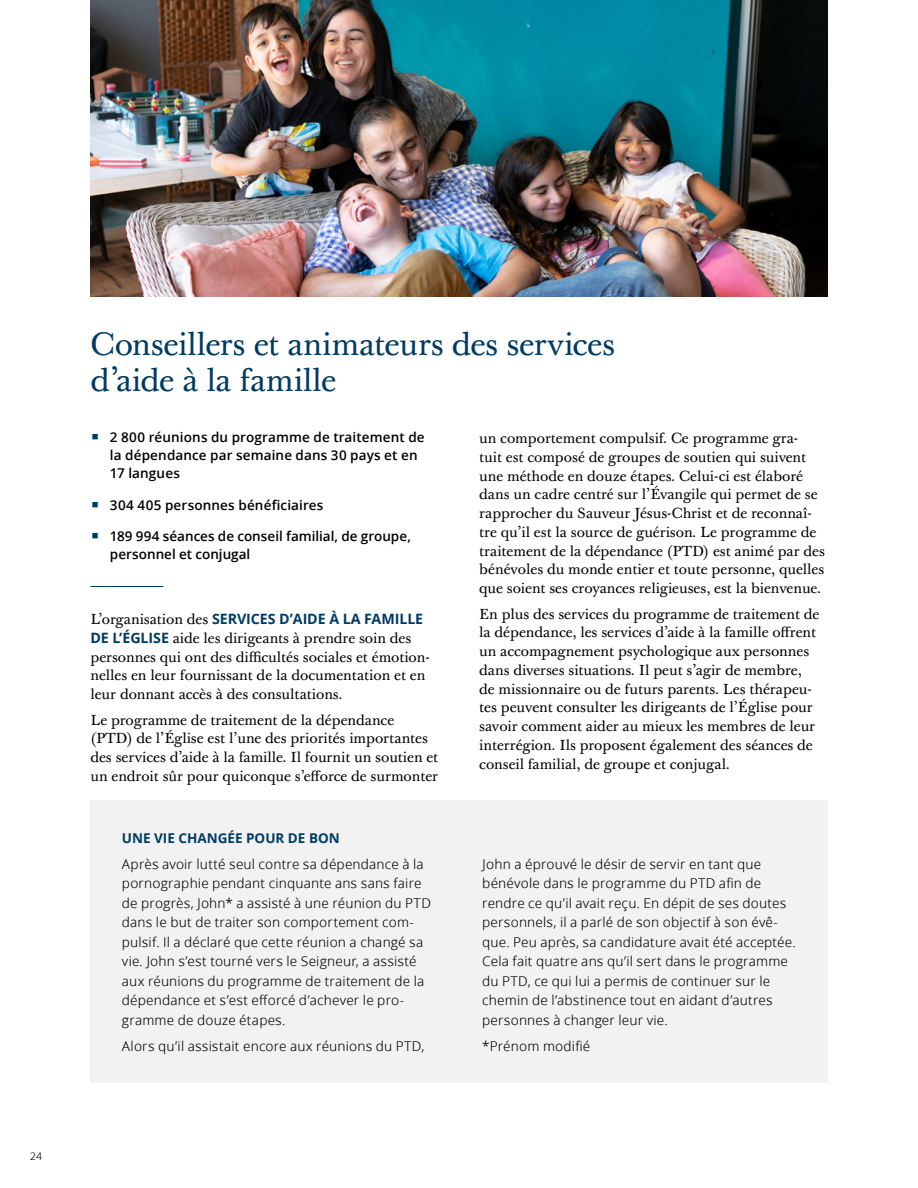
<style>
.page{position:relative;width:918px;height:1188px;background:#fff}
.page>*{position:absolute;margin:0;border:0;box-sizing:border-box;transform-origin:0 0}
.para_Level1HeadingBl{font:31.5px/36.8px "Mc Kaylds Lat";letter-spacing:-.015em;color:#003b63}
.para_Level2RegularTe{font:14.25px/18.8px "Mc Kaylds Lat";letter-spacing:-.005em;color:#000}
.para_StoryZoramBook{font:13.5px/19.5px "Zoramlds Lat";letter-spacing:.01em;color:#000}
.t1{font:600 13.5px/18px "Zoramlds Lat";letter-spacing:.01em;color:#000}
.para_StoryHeaderSpan{font:700 13.5px "Zoramlds Lat";color:#003b63}
.t2{font:10.5px "Zoramlds Lat";color:#000}
.s1{font-family:"Mc Kaylds Lat";font-weight:400;font-style:italic;color:#003b63}
.s2{font-family:"Zoramlds Lat";font-weight:700;color:#003b63}
</style>
<div class="page">
<hr style="left:90px;top:586px;width:73px;height:1px;background:#003b63">
<img style="left:90px;top:0;width:738px;height:297px">
<div style="left:90px;top:801px;width:738px;height:282px;background:#f2f2f2"></div>
<p class="t2" style="left:30px;top:1149px;width:14px">24</p>
<p class="para_Level1HeadingBl" style="left:90px;top:325px;width:526px">Conseillers et animateurs des services d’aide à la famille</p>
<p class="t1" style="left:110px;top:429px;width:316px;text-indent:-20px"><span class="s1">▪</span> 2 800 réunions du programme de traitement de la dépendance par semaine dans 30 pays et en<br>17 langues</p>
<p class="t1" style="left:90px;top:496px;width:235px"><span class="s1">▪</span> 304 405 personnes bénéficiaires</p>
<p class="t1" style="left:110px;top:528px;width:303px;text-indent:-20px"><span class="s1">▪</span> 189 994 séances de conseil familial, de groupe, personnel et conjugal</p>
<p class="para_Level2RegularTe" style="left:479px;top:429px;width:347px">un comportement compulsif. Ce programme gra-<br>tuit est composé de groupes de soutien qui suivent une méthode en douze étapes. Celui-ci est élaboré dans un cadre centré sur l’Évangile qui permet de se rapprocher du Sauveur Jésus-Christ et de reconnaî&shy;tre qu’il est la source de guérison. Le programme de traitement de la dépendance (PTD) est animé par des bénévoles du monde entier et toute personne, quelles que soient ses croyances religieuses, est la bienvenue.</p>
<p class="para_Level2RegularTe" style="left:479px;top:604px;width:342px">En plus des services du programme de traitement de la dépendance, les services d’aide à la famille offrent un accompagnement psychologique aux personnes dans diverses situations. Il peut s’agir de membre, de missionnaire ou de futurs parents. Les thérapeu&shy;tes peuvent consulter les dirigeants de l’Église pour savoir comment aider au mieux les membres de leur interrégion. Ils proposent également des séances de conseil familial, de groupe et conjugal.</p>
<p class="para_Level2RegularTe" style="left:90px;top:610px;width:341px">L’organisation des <span class="s2">SERVICES D’AIDE À LA FAMILLE DE L’ÉGLISE</span> aide les dirigeants à prendre soin des personnes qui ont des difficultés sociales et émotion&shy;nelles en leur fournissant de la documentation et en leur donnant accès à des consultations.</p>
<p class="para_Level2RegularTe" style="left:90px;top:710px;width:349px">Le programme de traitement de la dépendance (PTD) de l’Église est l’une des priorités importantes des services d’aide à la famille. Il fournit un soutien et un endroit sûr pour quiconque s’efforce de surmonter</p>
<p class="para_StoryHeaderSpan" style="left:122px;top:827px;width:219px">UNE VIE CHANGÉE POUR DE BON</p>
<p class="para_StoryZoramBook" style="left:122px;top:854px;width:311px">Après avoir lutté seul contre sa dépendance à la pornographie pendant cinquante ans sans faire de progrès, John* a assisté à une réunion du PTD dans le but de traiter son comportement com&shy;pulsif. Il a déclaré que cette réunion a changé sa vie. John s’est tourné vers le Seigneur, a assisté aux réunions du programme de traitement de la dépendance et s’est efforcé d’achever le pro&shy;gramme de douze étapes.</p>
<p class="para_StoryZoramBook" style="left:122px;top:1037px;width:304px">Alors qu’il assistait encore aux réunions du PTD,</p>
<p class="para_StoryZoramBook" style="left:482px;top:854px;width:315px">John a éprouvé le désir de servir en tant que bénévole dans le programme du PTD afin de rendre ce qu’il avait reçu. En dépit de ses doutes personnels, il a parlé de son objectif à son évê&shy;que. Peu après, sa candidature avait été acceptée.<br>Cela fait quatre ans qu’il sert dans le programme du PTD, ce qui lui a permis de continuer sur le chemin de l’abstinence tout en aidant d’autres personnes à changer leur vie.</p>
<p class="para_StoryZoramBook" style="left:482px;top:1037px;width:110px">*Prénom modifié</p>
</div>
